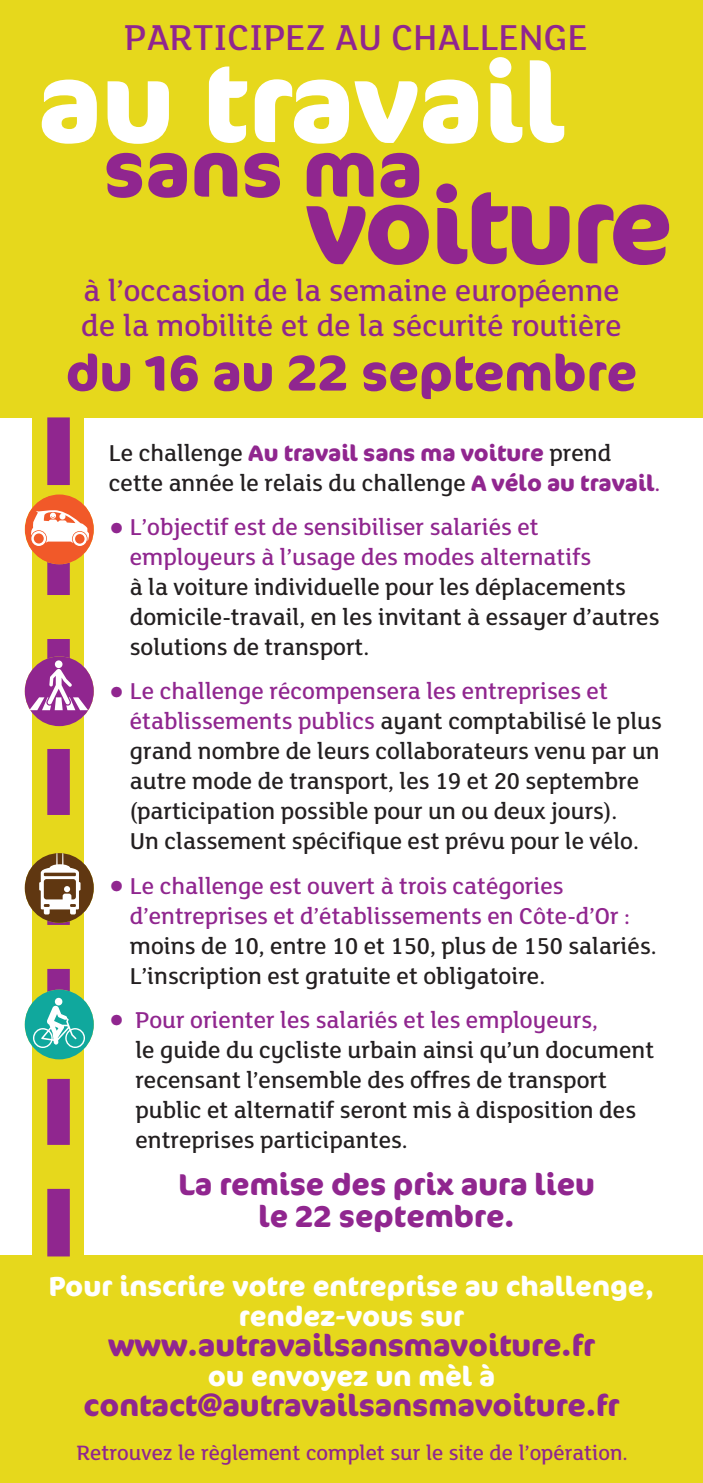
<style>
.page{position:relative;width:703px;height:1483px;background:#fff}
.page>*{position:absolute;margin:0;border:0;box-sizing:border-box;transform-origin:0 0}
.t1{font:700 110.5px "Cocon";color:#fff}
.t2{font:700 103.75px "Cocon";letter-spacing:-.025em;color:#90268f}
.t3{font:700 77.25px "Cocon";color:#90268f}
.t4{font:700 50px "Cocon";color:#90268f}
.t5{font:500 39.25px "FS Lola";color:#90268f}
.t6{font:500 32.5px/35.5px "FS Lola";color:#90268f}
.t7{font:700 30px/32.5px "Cocon";color:#90268f;text-align:center}
.t8{font:700 27.5px/30px "Cocon";color:#fff;text-align:center}
.t9{font:500 25px/30px "FS Lola";color:#231f20}
.t10{font:500 25px/30px "FS Lola";color:#90268f}
.t11{font:500 22.5px "FS Lola";color:#90268f}
.t12{font:700 22.5px "Cocon";color:#90268f}
.s1{font-family:"FS Lola";font-weight:500;font-size:25px;color:#231f20}
.s2{font-family:"Cocon";font-weight:700;font-size:22.5px;color:#90268f}
.s3{color:#90268f}
.s4{font-size:47.5px;color:#90268f}
.s5{font-size:47.5px}
.s6{color:#231f20}
</style>
<div class="page">
<div style="left:0;top:0;width:703px;height:418px;background:#e6d81c"></div>
<div style="left:0;top:1255px;width:703px;height:227px;background:#e6d81c"></div>
<div style="left:32px;top:410px;width:52px;height:869px;background:#e6d81c"></div>
<div style="left:47px;top:417px;width:23px;height:68px;background:#90268f"></div>
<div style="left:47px;top:1188px;width:23px;height:68px;background:#90268f"></div>
<svg style="left:25px;top:494px;width:69px;height:651px"></svg>
<p class="t5" style="left:125px;top:25px;width:464px">PARTICIPEZ AU CHALLENGE</p>
<p class="t1" style="left:37px;top:66px;width:529px">au travail</p>
<p class="t3" style="left:103px;top:143px;width:321px">sans ma</p>
<p class="t2" style="left:306px;top:192px;width:368px">voiture</p>
<p class="t6" style="left:81px;top:276px;width:542px">à l’occasion de la semaine européenne de la mobilité et de la sécurité routière</p>
<p class="t4" style="left:66px;top:356px;width:573px">du 16 au 22 septembre</p>
<p class="t12" style="left:109px;top:445px;width:504px"><span class="s1">Le challenge</span> Au travail sans ma voiture <span class="s1">prend</span></p>
<p class="t9" style="left:109px;top:470px;width:553px">cette année le relais du challenge <span class="s2">A vélo au travail</span><span class="s3">.</span></p>
<p class="t9" style="left:130px;top:515px;width:531px;text-indent:-21px"><span class="s4">•</span> <span class="s3">L’objectif est de sensibiliser salariés et employeurs à l’usage des modes alternatifs<br></span>à la voiture individuelle pour les déplacements domicile-travail, en les invitant à essayer d’autres solutions de transport.</p>
<p class="t9" style="left:130px;top:679px;width:534px;text-indent:-21px"><span class="s4">•</span> <span class="s3">Le challenge récompensera les entreprises et établissements publics</span> ayant comptabilisé le plus grand nombre de leurs collaborateurs venu par un autre mode de transport, les 19 et 20 septembre (participation possible pour un ou deux jours).<br>Un classement spécifique est prévu pour le vélo.</p>
<p class="t10" style="left:130px;top:873px;width:528px;text-indent:-21px"><span class="s5">•</span> Le challenge est ouvert à trois catégories d’entreprises et d’établissements en Côte-d’Or : <span class="s6">moins de 10, entre 10 et 150, plus de 150 salariés.<br>L’inscription est gratuite et obligatoire.</span></p>
<p class="t9" style="left:135px;top:1007px;width:520px;text-indent:-27px"><span class="s4">•</span> <span class="s3">Pour orienter les salariés et les employeurs,<br></span>le guide du cycliste urbain ainsi qu’un document recensant l’ensemble des offres de transport public et alternatif seront mis à disposition des entreprises participantes.</p>
<p class="t7" style="left:178px;top:1170px;width:418px">La remise des prix aura lieu le 22 septembre.</p>
<p class="t8" style="left:49px;top:1273px;width:607px">Pour inscrire votre entreprise au challenge, rendez-vous sur</p>
<p class="t7" style="left:108px;top:1331px;width:488px">www.autravailsansmavoiture.fr</p>
<p class="t8" style="left:208px;top:1363px;width:289px">ou envoyez un mèl à</p>
<p class="t7" style="left:84px;top:1391px;width:537px">contact@autravailsansmavoiture.fr</p>
<p class="t11" style="left:77px;top:1445px;width:553px">Retrouvez le règlement complet sur le site de l’opération.</p>
</div>
